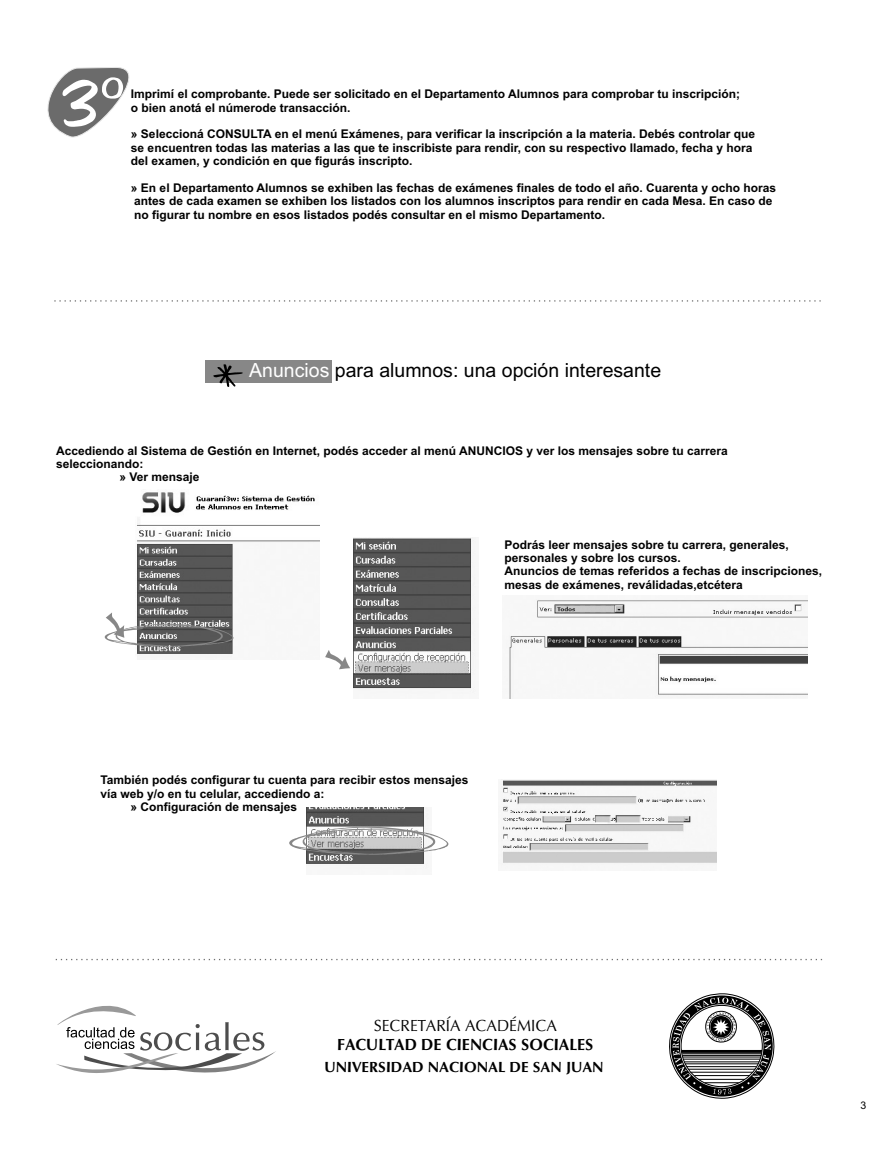
<style>
.page{position:relative;width:893px;height:1149px;background:#fff}
.page>*{position:absolute;margin:0;border:0;box-sizing:border-box;transform-origin:0 0}
.t1{font:68.7px "Jester";color:#fff}
.t2{font:19.5px "Arial";color:#000}
.t3{font:700 16.5px "Optimum";color:#000}
.t4{font:16.5px "Optimum";color:#000}
.t5{font:700 15px "Optimum";color:#000}
.t6{font:700 12px/13.4px "Arial";color:#000}
.t7{font:10.5px "Arial";color:#000}
.s1{color:#fff}
</style>
<div class="page">
<svg style="left:56px;top:1005px;width:220px;height:68px"></svg>
<svg style="left:669px;top:993px;width:105px;height:105px"></svg>
<hr style="left:682px;top:1049px;width:80px;height:1px;background:#000">
<hr style="left:704px;top:1082px;width:35px;height:1px;background:#000">
<hr style="left:698px;top:1078px;width:47px;height:1px;background:#000">
<hr style="left:694px;top:1074px;width:56px;height:1px;background:#000">
<hr style="left:690px;top:1071px;width:63px;height:1px;background:#000">
<hr style="left:688px;top:1068px;width:67px;height:1px;background:#000">
<hr style="left:686px;top:1066px;width:70px;height:1px;background:#000">
<hr style="left:685px;top:1063px;width:73px;height:1px;background:#000">
<hr style="left:684px;top:1061px;width:75px;height:1px;background:#000">
<hr style="left:682px;top:1054px;width:79px;height:1px;background:#000">
<hr style="left:683px;top:1058px;width:77px;height:1px;background:#000">
<hr style="left:683px;top:1056px;width:78px;height:1px;background:#000">
<hr style="left:682px;top:1053px;width:79px;height:1px;background:#000">
<hr style="left:682px;top:1051px;width:80px;height:1px;background:#000">
<hr style="left:682px;top:1050px;width:80px;height:1px;background:#000">
<svg style="left:47px;top:67px;width:82px;height:71px"></svg>
<svg style="left:54px;top:300px;width:767px;height:1px"></svg>
<svg style="left:56px;top:958px;width:766px;height:1px"></svg>
<img style="left:137px;top:492px;width:183px;height:165px">
<div style="left:205px;top:360px;width:126px;height:23px;background:#878787"></div>
<img style="left:306px;top:807px;width:122px;height:62px">
<svg style="left:325px;top:650px;width:25px;height:19px"></svg>
<svg style="left:289px;top:826px;width:160px;height:28px"></svg>
<svg style="left:104px;top:612px;width:130px;height:34px"></svg>
<img style="left:354px;top:537px;width:121px;height:156px">
<img style="left:509px;top:599px;width:298px;height:99px">
<svg style="left:213px;top:364px;width:30px;height:23px"></svg>
<img style="left:501px;top:779px;width:215px;height:86px">
<h1 class="t1" style="left:60px;top:63px;width:66px">3º</h1>
<p class="t6" style="left:131px;top:88px;width:611px">Imprimí el comprobante. Puede ser solicitado en el Departamento Alumnos para comprobar tu inscripción; o bien anotá el númerode transacción.</p>
<p class="t6" style="left:131px;top:129px;width:626px">» Seleccioná CONSULTA en el menú Exámenes, para verificar la inscripción a la materia. Debés controlar que se encuentren todas las materias a las que te inscribiste para rendir, con su respectivo llamado, fecha y hora del examen, y condición en que figurás inscripto.</p>
<p class="t6" style="left:131px;top:182px;width:647px">» En el Departamento Alumnos se exhiben las fechas de exámenes finales de todo el año. Cuarenta y ocho horas antes de cada examen se exhiben los listados con los alumnos inscriptos para rendir en cada Mesa. En caso de no figurar tu nombre en esos listados podés consultar en el mismo Departamento.</p>
<h2 class="t2" style="left:249px;top:363px;width:413px"><span class="s1">Anuncios</span> para alumnos: una opción interesante</h2>
<p class="t6" style="left:56px;top:444px;width:673px">Accediendo al Sistema de Gestión en Internet, podés acceder al menú ANUNCIOS y ver los mensajes sobre tu carrera</p>
<p class="t6" style="left:56px;top:458px;width:89px">seleccionando:</p>
<p class="t6" style="left:119px;top:471px;width:82px">» Ver mensaje</p>
<p class="t6" style="left:505px;top:538px;width:319px">Podrás leer mensajes sobre tu carrera, generales, personales y sobre los cursos.<br>Anuncios de temas referidos a fechas de inscripciones, mesas de exámenes, reválidadas,etcétera</p>
<p class="t6" style="left:100px;top:774px;width:369px">También podés configurar tu cuenta para recibir estos mensajes</p>
<p class="t6" style="left:100px;top:787px;width:226px">vía web y/o en tu celular, accediendo a:</p>
<p class="t6" style="left:130px;top:801px;width:168px">» Configuración de mensajes</p>
<h3 class="t4" style="left:374px;top:1015px;width:185px">SECRETARÍA ACADÉMICA</h3>
<h3 class="t3" style="left:337px;top:1034px;width:258px">FACULTAD DE CIENCIAS SOCIALES</h3>
<p class="t5" style="left:324px;top:1058px;width:281px">UNIVERSIDAD NACIONAL DE SAN JUAN</p>
<p class="t7" style="left:860px;top:1100px;width:7px">3</p>
</div>
